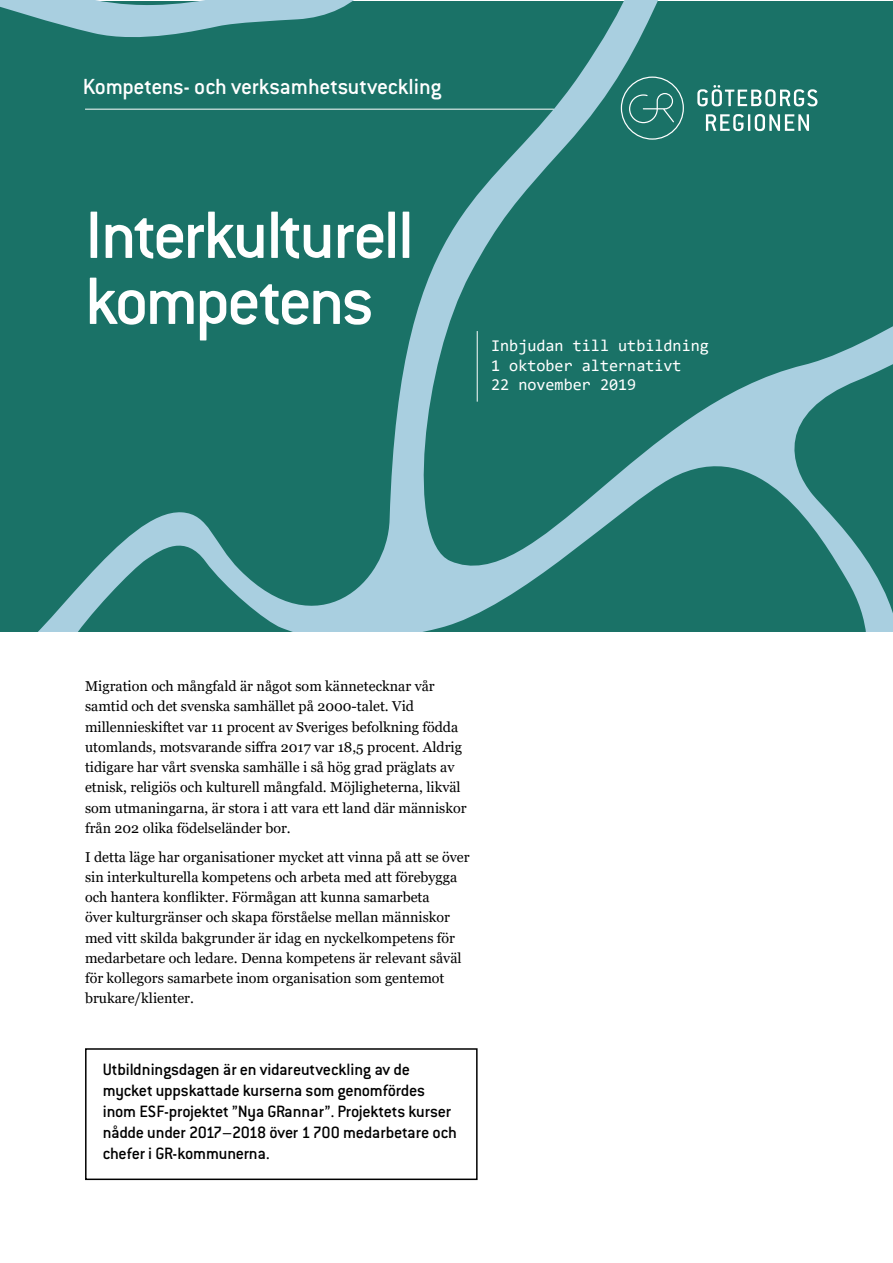
<style>
.page{position:relative;width:893px;height:1263px;background:#fff}
.page>*{position:absolute;margin:0;border:0;box-sizing:border-box;transform-origin:0 0}
.t1{font:500 73.5px/66px "Conduit ITC Pro";letter-spacing:-.04em;color:#fff}
.t2{font:500 24px "Conduit ITC Pro";letter-spacing:-.015em;color:#fff}
.t3{font:500 18px/21px "Conduit ITC Pro";letter-spacing:-.015em;color:#000}
.t4{font:16.5px/19.5px "Consolas";color:#fff}
.t5{font:14.25px/20.2px "Georgia";color:#000}
</style>
<div class="page">
<svg style="left:1px;top:1px;width:892px;height:630px;background:#2c7e76"></svg>
<svg style="left:621px;top:77px;width:63px;height:63px;background:#318076"></svg>
<svg style="left:697px;top:85px;width:120px;height:21px"></svg>
<svg style="left:706px;top:114px;width:103px;height:17px"></svg>
<hr style="left:477px;top:331px;width:1px;height:71px;background:#fff">
<hr style="left:85px;top:109px;width:469px;height:1px;background:#fff">
<div style="left:85px;top:1048px;width:393px;height:132px;border:2px solid #000"></div>
<h2 class="t2" style="left:83px;top:73px;width:360px">Kompetens- och verksamhetsutveckling</h2>
<h1 class="t1" style="left:85px;top:202px;width:330px">Interkulturell kompetens</h1>
<p class="t4" style="left:491px;top:335px;width:219px">Inbjudan till utbildning<br>1 oktober alternativt<br>22 november 2019</p>
<p class="t5" style="left:85px;top:676px;width:383px">Migration och mångfald är något som kännetecknar vår samtid och det svenska samhället på 2000-talet. Vid millennieskiftet var 11 procent av Sveriges befolkning födda utomlands, motsvarande siffra 2017 var 18,5 procent. Aldrig tidigare har vårt svenska samhälle i så hög grad präglats av etnisk, religiös och kulturell mångfald. Möjligheterna, likväl som utmaningarna, är stora i att vara ett land där människor från 202 olika födelseländer bor.</p>
<p class="t5" style="left:85px;top:847px;width:386px">I detta läge har organisationer mycket att vinna på att se över sin interkulturella kompetens och arbeta med att förebygga och hantera konflikter. Förmågan att kunna samarbeta<br>över kulturgränser och skapa förståelse mellan människor med vitt skilda bakgrunder är idag en nyckelkompetens för medarbetare och ledare. Denna kompetens är relevant såväl för kollegors samarbete inom organisation som gentemot brukare/klienter.</p>
<p class="t3" style="left:103px;top:1058px;width:356px">Utbildningsdagen är en vidareutveckling av de mycket uppskattade kurserna som genomfördes inom ESF-projektet ”Nya GRannar”. Projektets kurser nådde under 2017–2018 över 1700 medarbetare och chefer i GR-kommunerna.</p>
</div>
